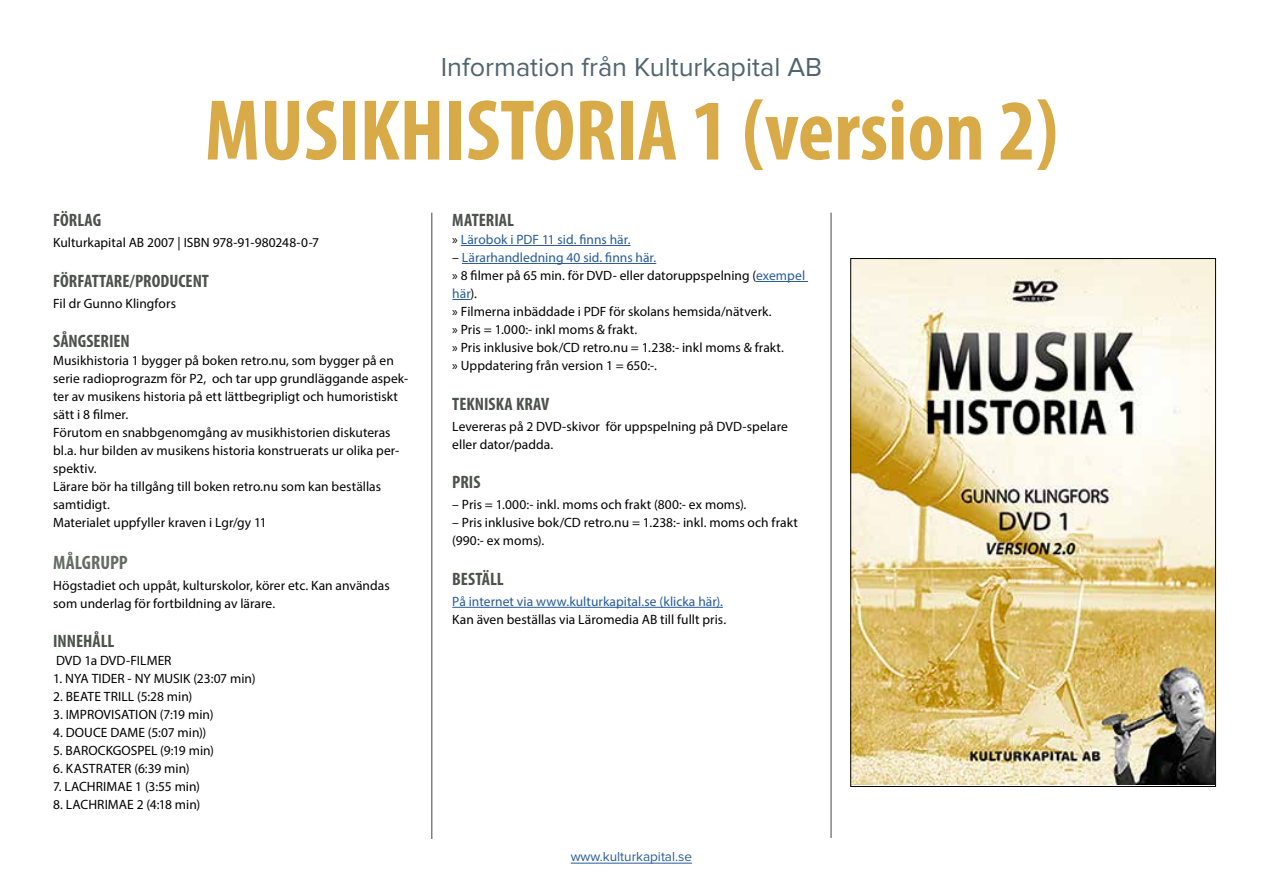
<style>
.page{position:relative;width:1263px;height:893px;background:#fff}
.page>*{position:absolute;margin:0;border:0;box-sizing:border-box;transform-origin:0 0}
.t1{font:700 condensed 87px "Myriad Pro";color:#d8aa48}
.t2{font:27px "Proxima Nova";color:#516570}
.t3{font:700 condensed 19.5px "Myriad Pro";color:#666b66}
.t4{font:700 condensed 18px "Myriad Pro";color:#4d524d}
.t5{font:13.5px/18px "Myriad Pro";letter-spacing:.005em;color:#000}
.t6{font:13.5px "Myriad Pro";letter-spacing:.005em;color:#275b9b}
.t7{font:13.5px "Proxima Nova";color:#275b9b}
.s1{color:#000}
.s2{color:#275b9b}
</style>
<div class="page">
<hr style="left:431px;top:213px;width:1px;height:626px;background:#000800">
<hr style="left:830px;top:213px;width:2px;height:625px;background:#000800">
<hr style="left:571px;top:863px;width:121px;height:1px;background:#275b9b">
<hr style="left:461px;top:245px;width:169px;height:1px;background:#275b9b">
<hr style="left:462px;top:263px;width:194px;height:1px;background:#275b9b">
<hr style="left:756px;top:281px;width:52px;height:1px;background:#275b9b">
<svg style="left:452px;top:299px;width:19px;height:1px"></svg>
<hr style="left:452px;top:607px;width:271px;height:1px;background:#275b9b">
<img style="left:852px;top:260px;width:362px;height:525px">
<h2 class="t2" style="left:441px;top:51px;width:383px">Information från Kulturkapital AB</h2>
<h1 class="t1" style="left:205px;top:76px;width:855px">MUSIKHISTORIA 1 (version 2)</h1>
<h3 class="t4" style="left:53px;top:209px;width:50px">FÖRLAG</h3>
<p class="t5" style="left:53px;top:233px;width:268px">Kulturkapital AB 2007 | ISBN 978-91-980248-0-7</p>
<h3 class="t4" style="left:53px;top:269px;width:157px">FÖRFATTARE/PRODUCENT</h3>
<p class="t5" style="left:53px;top:294px;width:124px">Fil dr Gunno Klingfors</p>
<h3 class="t4" style="left:53px;top:330px;width:78px">SÅNGSERIEN</h3>
<p class="t5" style="left:53px;top:352px;width:356px">Musikhistoria 1 bygger på boken retro.nu, som bygger på en serie radioprograzm för P2, och tar upp grundläggande aspek&shy;ter av musikens historia på ett lättbegripligt och humoristiskt sätt i 8 filmer.<br>Förutom en snabbgenomgång av musikhistorien diskuteras bl.a. hur bilden av musikens historia konstruerats ur olika per&shy;spektiv.<br>Lärare bör ha tillgång till boken retro.nu som kan beställas samtidigt.<br>Materialet uppfyller kraven i Lgr/gy 11</p>
<h3 class="t3" style="left:53px;top:550px;width:76px">MÅLGRUPP</h3>
<p class="t5" style="left:53px;top:576px;width:338px">Högstadiet och uppåt, kulturskolor, körer etc. Kan användas som underlag för fortbildning av lärare.</p>
<h3 class="t4" style="left:53px;top:630px;width:63px">INNEHÅLL</h3>
<p class="t5" style="left:56px;top:652px;width:117px">DVD 1a DVD-FILMER</p>
<p class="t5" style="left:53px;top:670px;width:204px">1. NYA TIDER - NY MUSIK (23:07 min)</p>
<p class="t5" style="left:53px;top:688px;width:141px">2. BEATE TRILL (5:28 min)</p>
<p class="t5" style="left:53px;top:706px;width:162px">3. IMPROVISATION (7:19 min)</p>
<p class="t5" style="left:53px;top:724px;width:155px">4. DOUCE DAME (5:07 min))</p>
<p class="t5" style="left:53px;top:742px;width:162px">5. BAROCKGOSPEL (9:19 min)</p>
<p class="t5" style="left:53px;top:760px;width:138px">6. KASTRATER (6:39 min)</p>
<p class="t5" style="left:53px;top:778px;width:148px">7. LACHRIMAE 1 (3:55 min)</p>
<p class="t5" style="left:53px;top:796px;width:149px">8. LACHRIMAE 2 (4:18 min)</p>
<h3 class="t4" style="left:452px;top:209px;width:63px">MATERIAL</h3>
<p class="t6" style="left:452px;top:231px;width:180px"><span class="s1">»</span> Lärobok i PDF 11 sid. finns här.</p>
<p class="t5" style="left:452px;top:248px;width:354px">– <span class="s2">Lärarhandledning 40 sid. finns här.<br></span>» 8 filmer på 65 min. för DVD- eller datoruppspelning (<span class="s2">exempel här</span>).<br>» Filmerna inbäddade i PDF för skolans hemsida/nätverk.<br>» Pris = 1.000:- inkl moms &amp; frakt.<br>» Pris inklusive bok/CD retro.nu = 1.238:- inkl moms &amp; frakt.<br>» Uppdatering från version 1 = 650:-.</p>
<h3 class="t4" style="left:452px;top:392px;width:98px">TEKNISKA KRAV</h3>
<p class="t5" style="left:452px;top:417px;width:337px">Levereras på 2 DVD-skivor för uppspelning på DVD-spelare eller dator/padda.</p>
<h3 class="t4" style="left:452px;top:471px;width:30px">PRIS</h3>
<p class="t5" style="left:452px;top:496px;width:296px">– Pris = 1.000:- inkl. moms och frakt (800:- ex moms).</p>
<p class="t5" style="left:452px;top:514px;width:347px">– Pris inklusive bok/CD retro.nu = 1.238:- inkl. moms och frakt (990:- ex moms).</p>
<h3 class="t4" style="left:452px;top:568px;width:53px">BESTÄLL</h3>
<p class="t6" style="left:452px;top:593px;width:272px">På internet via www.kulturkapital.se (klicka här).</p>
<p class="t5" style="left:452px;top:610px;width:275px">Kan även beställas via Läromedia AB till fullt pris.</p>
<p class="t7" style="left:571px;top:849px;width:123px">www.kulturkapital.se</p>
</div>
